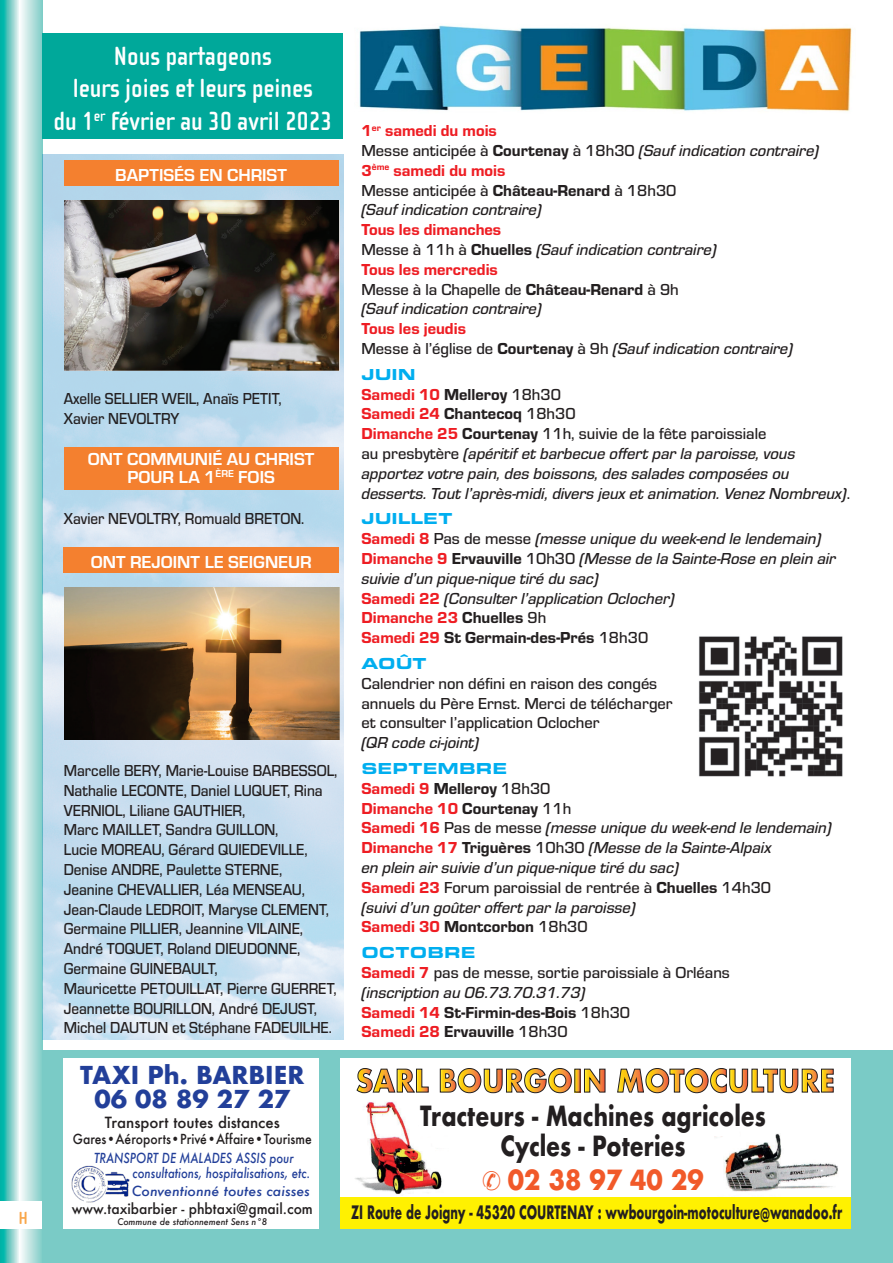
<style>
.page{position:relative;width:893px;height:1263px;background:#fff}
.page>*{position:absolute;margin:0;border:0;box-sizing:border-box;transform-origin:0 0}
.t1{font:700 27px/32.4px "Cholla Sans OT";color:#fff;text-align:center;scale:.92 1}
.t2{font:700 27px/30px "Futura";color:#231f20;text-align:center;scale:.8 1}
.t3{font:700 27px "Futura";color:#f15929;scale:.89 1}
.t4{font:700 24px/24px "Futura";color:#223f99;text-align:center}
.t5{font:700 18px/18px "Eurostile";color:#fff;text-align:center}
.t6{font:700 18px "Futura";color:#231f20;scale:.63 1}
.t7{font:700 18px "Cholla Sans OT";color:#f9a64a}
.t8{font:16.5px/19.8px "Eurostile Med Ita";color:#231f20}
.t9{font:500 16.5px/19.8px "Eurostile";color:#231f20;scale:.92 1}
.t10{font:500 16.5px/19.8px "Eurostile";color:#231f20}
.t11{font:16.5px/19.8px "Eurostile Hea";color:#231f20}
.t12{font:16.5px/19.8px "Eurostile Hea";color:#ee1d23}
.t13{font:900 16.5px "Eurostile Ext";color:#00aeef}
.t14{font:500 15px "Futura";color:#231f20}
.t15{font:500 14.25px "Futura";color:#231f20}
.t16{font:italic 500 13.5px/15px "Futura";color:#223f99;scale:.84 1}
.t17{font:500 13.5px "Futura";color:#231f20;scale:.9 1}
.t18{font:italic 500 13.5px "Futura";color:#223f99;scale:1.04 1}
.t19{font:italic 500 9px "Futura";color:#231f20}
.s1{font-family:"Eurostile";font-weight:500}
.s2{font-family:"Eurostile Hea"}
.s3{font-family:"Eurostile Hea";font-weight:400}
.s4{color:#ee1d23}
.s5{font-family:"Eurostile Hea";font-weight:400;color:#ee1d23}
.s6{font-family:"Eurostile Hea";color:#ee1d23}
.s7{color:#231f20}
.s8{font-family:"Eurostile";font-weight:500;color:#231f20}
</style>
<div class="page">
<svg style="left:0;top:0;width:43px;height:1263px;background:#97d9d5"></svg>
<div style="left:0;top:1201px;width:43px;height:28px;background:#fff"></div>
<div style="left:43px;top:1050px;width:850px;height:213px;background:#7acbc6"></div>
<div style="left:43px;top:33px;width:300px;height:105px;background:#00a89a"></div>
<div style="left:340px;top:1059px;width:510px;height:170px;background:#fff"></div>
<img style="left:355px;top:1102px;width:87px;height:93px">
<img style="left:715px;top:1133px;width:123px;height:59px">
<div style="left:340px;top:1197px;width:510px;height:32px;background:#fff101"></div>
<svg style="left:356px;top:1068px;width:73px;height:25px"></svg>
<svg style="left:439px;top:1068px;width:133px;height:25px"></svg>
<svg style="left:576px;top:1071px;width:3px;height:19px"></svg>
<svg style="left:584px;top:1068px;width:22px;height:25px"></svg>
<svg style="left:617px;top:1068px;width:217px;height:26px"></svg>
<div style="left:64px;top:1059px;width:255px;height:170px;background:#fff"></div>
<img style="left:71px;top:1165px;width:59px;height:38px">
<img style="left:43px;top:154px;width:300px;height:886px">
<div style="left:64px;top:161px;width:274px;height:25px;background:#f4802f"></div>
<img style="left:64px;top:201px;width:276px;height:169px">
<div style="left:64px;top:447px;width:274px;height:42px;background:#f4802f"></div>
<div style="left:64px;top:547px;width:275px;height:26px;background:#f4802f"></div>
<img style="left:64px;top:587px;width:276px;height:152px">
<img style="left:359px;top:25px;width:493px;height:87px">
<img style="left:698px;top:636px;width:145px;height:141px">
<p class="t7" style="left:18px;top:1208px;width:11px">H</p>
<h1 class="t1" style="left:53px;top:40px;width:305px">Nous partageons<br>leurs joies et leurs peines<br>du 1<sup>er</sup> février au 30 avril 2023</h1>
<p class="t5" style="left:115px;top:165px;width:173px">BAPTISÉS EN CHRIST</p>
<p class="t9" style="left:64px;top:388px;width:238px">Axelle SELLIER WEIL, Anaïs PETIT,<br>Xavier NEVOLTRY</p>
<p class="t5" style="left:88px;top:448px;width:228px">ONT COMMUNIÉ AU CHRIST<br>POUR LA 1<sup>ÈRE</sup> FOIS</p>
<p class="t9" style="left:64px;top:508px;width:263px">Xavier NEVOLTRY, Romuald BRETON.</p>
<p class="t5" style="left:91px;top:551px;width:223px">ONT REJOINT LE SEIGNEUR</p>
<p class="t9" style="left:64px;top:760px;width:299px">Marcelle BERY, Marie-Louise BARBESSOL, Nathalie LECONTE, Daniel LUQUET, Rina VERNIOL, Liliane GAUTHIER,<br>Marc MAILLET, Sandra GUILLON,<br>Lucie MOREAU, Gérard QUIEDEVILLE, Denise ANDRE, Paulette STERNE,<br>Jeanine CHEVALLIER, Léa MENSEAU, Jean-Claude LEDROIT, Maryse CLEMENT, Germaine PILLIER, Jeannine VILAINE, André TOQUET, Roland DIEUDONNE, Germaine GUINEBAULT,<br>Mauricette PETOUILLAT, Pierre GUERRET, Jeannette BOURILLON, André DEJUST, Michel DAUTUN et Stéphane FADEUILHE.</p>
<h2 class="t4" style="left:80px;top:1063px;width:226px">TAXI Ph. BARBIER<br>06 08 89 27 27</h2>
<p class="t14" style="left:105px;top:1112px;width:176px">Transport toutes distances</p>
<p class="t17" style="left:73px;top:1129px;width:267px">Gares•Aéroports•Privé•Affaire•Tourisme</p>
<p class="t16" style="left:133px;top:1150px;width:213px;text-indent:-38px">TRANSPORT DE MALADES ASSIS pour consultations, hospitalisations, etc.</p>
<p class="t18" style="left:132px;top:1182px;width:173px">Conventionné toutes caisses</p>
<p class="t15" style="left:72px;top:1199px;width:243px">www.taxibarbier - phbtaxi@gmail.com</p>
<p class="t19" style="left:117px;top:1215px;width:151px">Commune de stationnement Sens n°8</p>
<p class="t12" style="left:361px;top:120px;width:137px">1<sup>er</sup> samedi du mois</p>
<p class="t8" style="left:361px;top:140px;width:459px"><span class="s1">Messe anticipée à</span> <span class="s2">Courtenay</span> <span class="s1">à 18h30</span> (Sauf indication contraire)</p>
<p class="t12" style="left:361px;top:159px;width:146px">3<sup>ème</sup> samedi du mois</p>
<p class="t10" style="left:361px;top:179px;width:317px">Messe anticipée à <span class="s3">Château-Renard</span> à 18h30</p>
<p class="t8" style="left:361px;top:199px;width:182px">(Sauf indication contraire)</p>
<p class="t12" style="left:361px;top:219px;width:141px">Tous les dimanches</p>
<p class="t8" style="left:361px;top:239px;width:357px"><span class="s1">Messe à 11h à</span> <span class="s2">Chuelles</span> (Sauf indication contraire)</p>
<p class="t12" style="left:361px;top:258px;width:138px">Tous les mercredis</p>
<p class="t10" style="left:361px;top:278px;width:319px">Messe à la Chapelle de <span class="s3">Château-Renard</span> à 9h</p>
<p class="t8" style="left:361px;top:298px;width:182px">(Sauf indication contraire)</p>
<p class="t12" style="left:361px;top:318px;width:106px">Tous les jeudis</p>
<p class="t8" style="left:361px;top:338px;width:433px"><span class="s1">Messe à l’église de</span> <span class="s2">Courtenay</span> <span class="s1">à 9h</span> (Sauf indication contraire)</p>
<p class="t13" style="left:361px;top:362px;width:56px">JUIN</p>
<p class="t11" style="left:361px;top:383px;width:216px"><span class="s4">Samedi 10</span> Melleroy <span class="s1">18h30<br></span><span class="s4">Samedi 24</span> Chantecoq <span class="s1">18h30</span></p>
<p class="t10" style="left:361px;top:423px;width:406px"><span class="s5">Dimanche 25</span> <span class="s3">Courtenay</span> 11h, suivie de la fête paroissiale</p>
<p class="t8" style="left:361px;top:443px;width:490px"><span class="s1">au presbytère</span> (apéritif et barbecue offert par la paroisse, vous apportez votre pain, des boissons, des salades composées ou desserts. Tout l’après-midi, divers jeux et animation. Venez Nombreux)<span class="s1">.</span></p>
<p class="t13" style="left:361px;top:506px;width:92px">JUILLET</p>
<p class="t8" style="left:361px;top:528px;width:476px"><span class="s6">Samedi 8</span> <span class="s1">Pas de messe</span> (messe unique du week-end le lendemain)<br><span class="s6">Dimanche 9</span> <span class="s2">Ervauville</span> <span class="s1">10h30</span> (Messe de la Sainte-Rose en plein air suivie d’un pique-nique tiré du sac)<br><span class="s6">Samedi 22</span> (Consulter l’application Oclocher)</p>
<p class="t11" style="left:361px;top:607px;width:288px"><span class="s4">Dimanche 23</span> Chuelles <span class="s1">9h<br></span><span class="s4">Samedi 29</span> St Germain-des-Prés <span class="s1">18h30</span></p>
<p class="t13" style="left:361px;top:651px;width:67px">AOÛT</p>
<p class="t10" style="left:361px;top:672px;width:313px">Calendrier non défini en raison des congés annuels du Père Ernst. Merci de télécharger et consulter l’application Oclocher</p>
<p class="t8" style="left:361px;top:732px;width:119px">(QR code ci-joint)</p>
<p class="t13" style="left:361px;top:756px;width:147px">SEPTEMBRE</p>
<p class="t12" style="left:361px;top:777px;width:211px">Samedi 9 <span class="s7">Melleroy</span> <span class="s8">18h30<br></span>Dimanche 10 <span class="s7">Courtenay</span> <span class="s8">11h</span></p>
<p class="t8" style="left:361px;top:817px;width:472px"><span class="s6">Samedi 16</span> <span class="s1">Pas de messe</span> (messe unique du week-end le lendemain)<br><span class="s6">Dimanche 17</span> <span class="s2">Triguères</span> <span class="s1">10h30</span> (Messe de la Sainte-Alpaix<br>en plein air suivie d’un pique-nique tiré du sac)</p>
<p class="t10" style="left:361px;top:876px;width:411px"><span class="s5">Samedi 23</span> Forum paroissial de rentrée à <span class="s3">Chuelles</span> 14h30</p>
<p class="t8" style="left:361px;top:896px;width:276px">(suivi d’un goûter offert par la paroisse)</p>
<p class="t11" style="left:361px;top:916px;width:228px"><span class="s4">Samedi 30</span> Montcorbon <span class="s1">18h30</span></p>
<p class="t13" style="left:361px;top:940px;width:116px">OCTOBRE</p>
<p class="t10" style="left:361px;top:962px;width:370px"><span class="s5">Samedi 7</span> pas de messe, sortie paroissiale à Orléans</p>
<p class="t8" style="left:361px;top:981px;width:225px">(inscription au 06.73.70.31.73)</p>
<p class="t11" style="left:361px;top:1001px;width:270px"><span class="s4">Samedi 14</span> St-Firmin-des-Bois <span class="s1">18h30<br></span><span class="s4">Samedi 28</span> Ervauville <span class="s1">18h30</span></p>
<h1 class="t2" style="left:420px;top:1100px;width:434px">Tracteurs - Machines agricoles<br>Cycles - Poteries</h1>
<h1 class="t3" style="left:482px;top:1160px;width:250px">✆ 02 38 97 40 29</h1>
<p class="t6" style="left:351px;top:1199px;width:781px">ZI Route de Joigny - 45320 COURTENAY : wwbourgoin-motoculture@wanadoo.fr</p>
</div>
